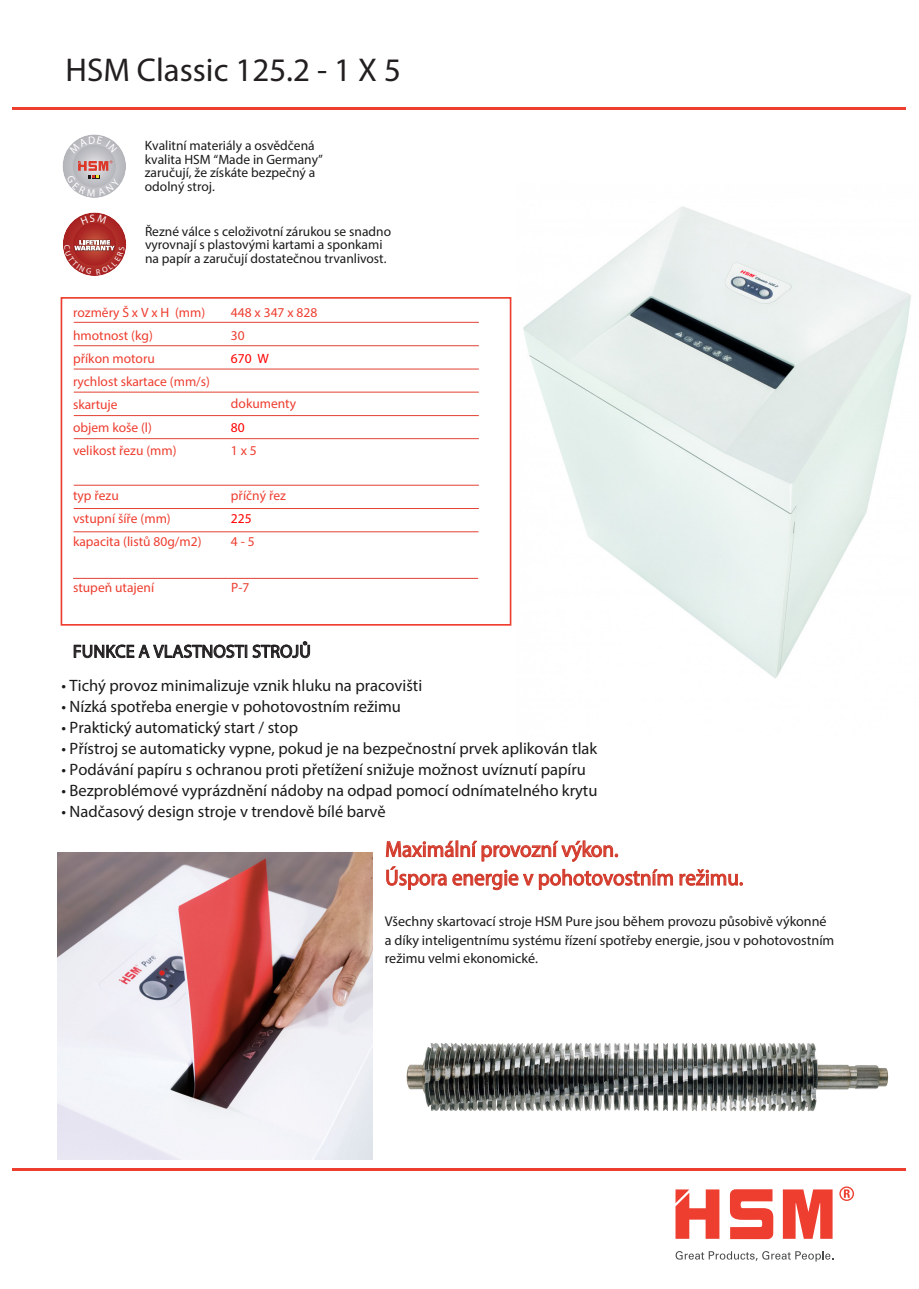
<style>
.page{position:relative;width:919px;height:1289px;background:#fff}
.page>*{position:absolute;margin:0;border:0;box-sizing:border-box;transform-origin:0 0}
.t1{font:33px "Myriad Pro";color:#231f20}
.t2{font:22.05px/28.5px "Myriad Pro";color:#dc3829;scale:.95 1}
.t3{font:18px "Myriad Pro";letter-spacing:.005em;color:#1b1b1a}
.t4{font:16.5px "Myriad Pro";color:#1b1b1a}
.t5{font:14.1px/19.5px "Myriad Pro";color:#1b1b1a}
.t6{font:13.5px/13.5px "Myriad Pro";color:#1b1b1a}
.t7{font:13.5px/23px "Myriad Pro";color:#ee3e30}
.t8{font:13.5px "Myriad Pro";color:#f00}
</style>
<div class="page">
<hr style="left:13px;top:107px;width:893px;height:3px;background:#ee3e30">
<hr style="left:13px;top:1168px;width:893px;height:2px;background:#ee3e30">
<svg style="left:675px;top:1186px;width:178px;height:52px"></svg>
<svg style="left:675px;top:1251px;width:158px;height:10px"></svg>
<svg style="left:386px;top:840px;width:286px;height:50px"></svg>
<svg style="left:679px;top:869px;width:63px;height:17px"></svg>
<svg style="left:74px;top:641px;width:236px;height:17px"></svg>
<div style="left:61px;top:297px;width:450px;height:328px;border:2px solid #ee3e30"></div>
<hr style="left:74px;top:322px;width:405px;height:1px;background:#e34233">
<hr style="left:74px;top:345px;width:405px;height:1px;background:#e34233">
<hr style="left:74px;top:369px;width:405px;height:1px;background:#e34233">
<hr style="left:74px;top:392px;width:405px;height:1px;background:#e34233">
<hr style="left:74px;top:415px;width:405px;height:1px;background:#e34233">
<hr style="left:74px;top:438px;width:405px;height:1px;background:#e34233">
<hr style="left:74px;top:485px;width:405px;height:1px;background:#e34233">
<hr style="left:74px;top:508px;width:405px;height:1px;background:#e34233">
<hr style="left:73px;top:578px;width:405px;height:1px;background:#e34233">
<hr style="left:73px;top:531px;width:405px;height:1px;background:#e34233">
<img style="left:523px;top:206px;width:388px;height:473px">
<img style="left:58px;top:852px;width:315px;height:307px">
<img style="left:406px;top:1043px;width:483px;height:69px">
<svg style="left:63px;top:134px;width:63px;height:64px"></svg>
<svg style="left:63px;top:212px;width:63px;height:64px"></svg>
<h1 class="t1" style="left:66px;top:50px;width:337px">HSM Classic 125.2 - 1 X 5</h1>
<p class="t6" style="left:145px;top:139px;width:179px">Kvalitní materiály a osvědčená kvalita HSM “Made in Germany” zaručují, že získáte bezpečný a odolný stroj.</p>
<p class="t6" style="left:145px;top:224px;width:247px">Řezné válce s celoživotní zárukou se snadno vyrovnají s plastovými kartami a sponkami na papír a zaručují dostatečnou trvanlivost.</p>
<p class="t7" style="left:73px;top:300px;width:138px">rozměry Š x V x H (mm) hmotnost (kg)<br>příkon motoru<br>rychlost skartace (mm/s) skartuje<br>objem koše (l)<br>velikost řezu (mm)</p>
<p class="t7" style="left:73px;top:484px;width:130px">typ řezu<br>vstupní šíře (mm) kapacita (listů 80g/m2)</p>
<p class="t7" style="left:73px;top:576px;width:83px">stupeň utajení</p>
<p class="t7" style="left:231px;top:300px;width:88px">448 x 347 x 828<br>30</p>
<p class="t8" style="left:231px;top:350px;width:39px">670 W</p>
<p class="t7" style="left:231px;top:392px;width:67px">dokumenty</p>
<p class="t8" style="left:231px;top:419px;width:15px">80</p>
<p class="t7" style="left:231px;top:438px;width:27px">1 x 5</p>
<p class="t7" style="left:231px;top:484px;width:56px">příčný řez</p>
<p class="t8" style="left:231px;top:510px;width:22px">225</p>
<p class="t7" style="left:231px;top:530px;width:25px">4 - 5</p>
<p class="t7" style="left:231px;top:575px;width:20px">P-7</p>
<p class="t3" style="left:73px;top:640px;width:239px">FUNKCE A VLASTNOSTI STROJŮ</p>
<p class="t4" style="left:61px;top:675px;width:362px">• Tichý provoz minimalizuje vznik hluku na pracovišti</p>
<p class="t4" style="left:61px;top:696px;width:341px">• Nízká spotřeba energie v pohotovostním režimu</p>
<p class="t4" style="left:61px;top:717px;width:238px">• Praktický automatický start / stop</p>
<p class="t4" style="left:61px;top:738px;width:537px">• Přístroj se automaticky vypne, pokud je na bezpečnostní prvek aplikován tlak</p>
<p class="t4" style="left:61px;top:759px;width:526px">• Podávání papíru s ochranou proti přetížení snižuje možnost uvíznutí papíru</p>
<p class="t4" style="left:61px;top:780px;width:537px">• Bezproblémové vyprázdnění nádoby na odpad pomocí odnímatelného krytu</p>
<p class="t4" style="left:61px;top:801px;width:326px">• Nadčasový design stroje v trendově bílé barvě</p>
<h2 class="t2" style="left:385px;top:834px;width:378px">Maximální provozní výkon.<br>Úspora energie v pohotovostním režimu.</h2>
<p class="t5" style="left:384px;top:910px;width:451px">Všechny skartovací stroje HSM Pure jsou během provozu působivě výkonné a díky inteligentnímu systému řízení spotřeby energie, jsou v pohotovostním</p>
<p class="t5" style="left:384px;top:948px;width:155px">režimu velmi ekonomické.</p>
</div>
